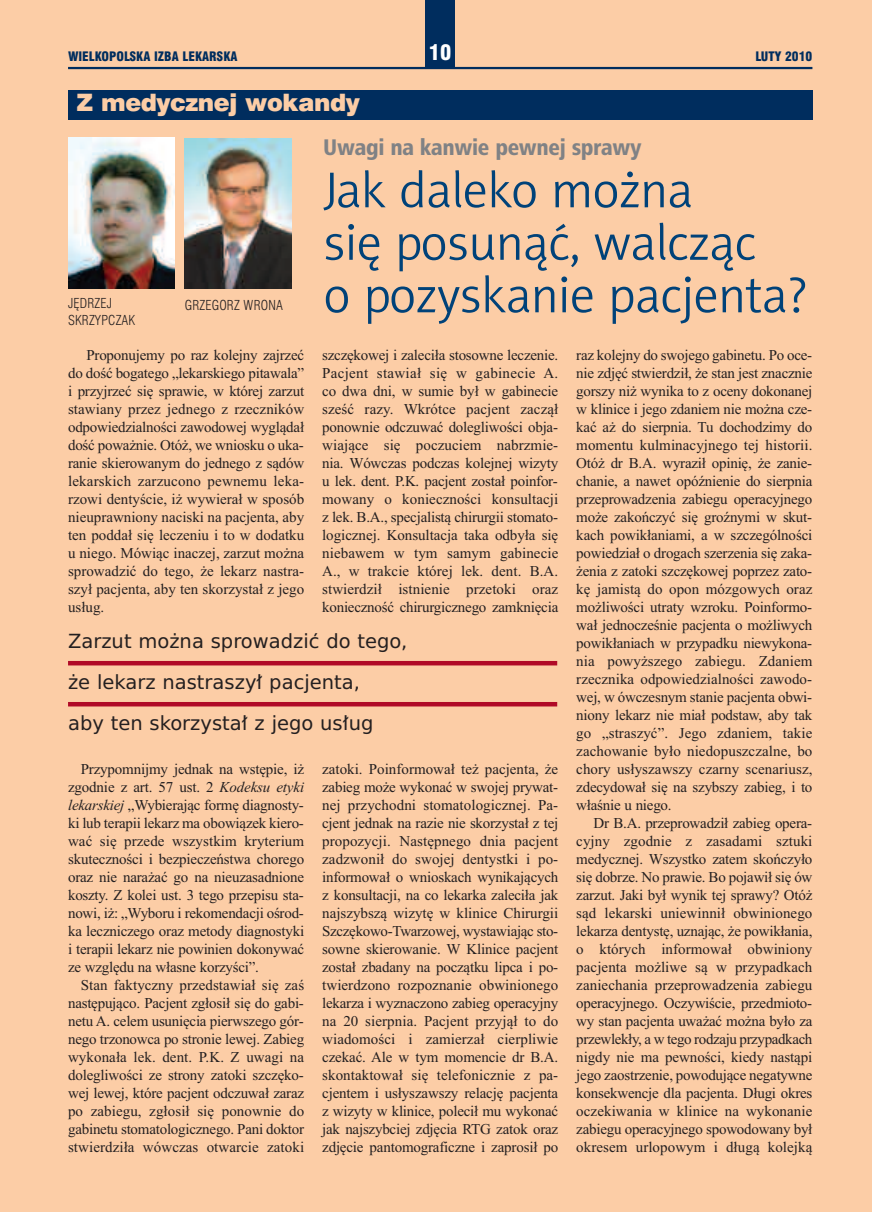
<style>
.page{position:relative;width:872px;height:1212px;background:#fccda6}
.page>*{position:absolute;margin:0;border:0;box-sizing:border-box;transform-origin:0 0}
.t1{font:51px/52.5px "Naomi Sans EFNTT Light";letter-spacing:-.015em;color:#004279}
.t2{font:24px "Swis 721 Blk EU";letter-spacing:-.02em;color:#fccda6}
.t3{font:22.5px "Humnst 777 Blk Cn EU";letter-spacing:-.015em;color:#808285}
.t4{font:21px "Swis 721 Blk Cn EU";color:#fff}
.t5{font:19.5px/41px "Prima Sans EU";color:#231f20}
.t6{font:15px/18px "Times New Roman";letter-spacing:-.015em;color:#231f20;text-align:justify}
.t7{font:13.5px/17.1px "Swis 721 Lt Cn EU";letter-spacing:.015em;color:#231f20}
.t8{font:12.75px "Swis 721 Blk Cn EU";color:#002d5e}
.s1{font-style:italic}
</style>
<div class="page">
<img style="left:68px;top:138px;width:106px;height:151px">
<img style="left:185px;top:138px;width:106px;height:150px">
<div style="left:68px;top:90px;width:744px;height:29px;background:#002d5e"></div>
<hr style="left:68px;top:661px;width:489px;height:4px;background:#b00a27">
<hr style="left:68px;top:702px;width:489px;height:4px;background:#b00a27">
<hr style="left:68px;top:67px;width:744px;height:2px;background:#002d5e">
<div style="left:425px;top:0;width:30px;height:68px;background:#002d5e"></div>
<p class="t8" style="left:68px;top:48px;width:171px">WIELKOPOLSKA IZBA LEKARSKA</p>
<h3 class="t4" style="left:429px;top:40px;width:24px">10</h3>
<p class="t8" style="left:755px;top:48px;width:58px">LUTY 2010</p>
<h2 class="t2" style="left:77px;top:87px;width:285px">Z medycznej wokandy</h2>
<h3 class="t3" style="left:323px;top:133px;width:320px">Uwagi na kanwie pewnej sprawy</h3>
<h1 class="t1" style="left:323px;top:164px;width:486px">Jak daleko można<br>się posunąć, walcząc<br>o pozyskanie pacjenta?</h1>
<p class="t7" style="left:68px;top:295px;width:69px">JĘDRZEJ<br>SKRZYPCZAK</p>
<p class="t7" style="left:185px;top:296px;width:100px">GRZEGORZ WRONA</p>
<p class="t6" style="left:68px;top:346px;width:238px;text-indent:18px">Proponujemy po raz kolejny zajrzeć do dość bogatego „lekarskiego pitawala” i przyjrzeć się sprawie, w której zarzut stawiany przez jednego z rzeczników odpowiedzialności zawodowej wyglądał dość poważnie. Otóż, we wniosku o uka&shy;ranie skierowanym do jednego z sądów lekarskich zarzucono pewnemu leka&shy;rzowi dentyście, iż wywierał w sposób nieuprawniony naciski na pacjenta, aby ten poddał się leczeniu i to w dodatku u niego. Mówiąc inaczej, zarzut można sprowadzić do tego, że lekarz nastra&shy;szył pacjenta, aby ten skorzystał z jego usług.</p>
<p class="t6" style="left:322px;top:346px;width:238px">szczękowej i zaleciła stosowne leczenie.<br>Pacjent stawiał się w gabinecie A. co dwa dni, w sumie był w gabinecie sześć razy. Wkrótce pacjent zaczął ponownie odczuwać dolegliwości obja&shy;wiające się poczuciem nabrzmie&shy;nia. Wówczas podczas kolejnej wizyty u lek. dent. P.K. pacjent został poinfor&shy;mowany o konieczności konsultacji z lek. B.A., specjalistą chirurgii stomato&shy;logicznej. Konsultacja taka odbyła się niebawem w tym samym gabinecie A., w trakcie której lek. dent. B.A. stwierdził istnienie przetoki oraz konieczność chirurgicznego zamknięcia</p>
<h3 class="t5" style="left:68px;top:620px;width:341px">Zarzut można sprowadzić do tego, że lekarz nastraszył pacjenta,<br>aby ten skorzystał z jego usług</h3>
<p class="t6" style="left:68px;top:760px;width:238px;text-indent:13px">Przypomnijmy jednak na wstępie, iż zgodnie z art. 57 ust. 2 <span class="s1">Kodeksu etyki lekarskiej</span> „Wybierając formę diagnosty&shy;ki lub terapii lekarz ma obowiązek kiero&shy;wać się przede wszystkim kryterium skuteczności i bezpieczeństwa chorego oraz nie narażać go na nieuzasadnione koszty. Z kolei ust. 3 tego przepisu sta&shy;nowi, iż: „Wyboru i rekomendacji ośrod&shy;ka leczniczego oraz metody diagnostyki i terapii lekarz nie powinien dokonywać ze względu na własne korzyści”.</p>
<p class="t6" style="left:68px;top:976px;width:238px;text-indent:13px">Stan faktyczny przedstawiał się zaś następująco. Pacjent zgłosił się do gabi&shy;netu A. celem usunięcia pierwszego gór&shy;nego trzonowca po stronie lewej. Zabieg wykonała lek. dent. P.K. Z uwagi na dolegliwości ze strony zatoki szczęko&shy;wej lewej, które pacjent odczuwał zaraz po zabiegu, zgłosił się ponownie do gabinetu stomatologicznego. Pani doktor stwierdziła wówczas otwarcie zatoki</p>
<p class="t6" style="left:322px;top:760px;width:238px">zatoki. Poinformował też pacjenta, że zabieg może wykonać w swojej prywat&shy;nej przychodni stomatologicznej. Pa&shy;cjent jednak na razie nie skorzystał z tej propozycji. Następnego dnia pacjent zadzwonił do swojej dentystki i po&shy;informował o wnioskach wynikających z konsultacji, na co lekarka zaleciła jak najszybszą wizytę w klinice Chirurgii Szczękowo-Twarzowej, wystawiając sto&shy;sowne skierowanie. W Klinice pacjent został zbadany na początku lipca i po&shy;twierdzono rozpoznanie obwinionego lekarza i wyznaczono zabieg operacyjny na 20 sierpnia. Pacjent przyjął to do wiadomości i zamierzał cierpliwie czekać. Ale w tym momencie dr B.A. skontaktował się telefonicznie z pa&shy;cjentem i usłyszawszy relację pacjenta z wizyty w klinice, polecił mu wykonać jak najszybciej zdjęcia RTG zatok oraz zdjęcie pantomograficzne i zaprosił po</p>
<p class="t6" style="left:576px;top:346px;width:238px">raz kolejny do swojego gabinetu. Po oce&shy;nie zdjęć stwierdził, że stan jest znacznie gorszy niż wynika to z oceny dokonanej w klinice i jego zdaniem nie można cze&shy;kać aż do sierpnia. Tu dochodzimy do momentu kulminacyjnego tej historii.<br>Otóż dr B.A. wyraził opinię, że zanie&shy;chanie, a nawet opóźnienie do sierpnia przeprowadzenia zabiegu operacyjnego może zakończyć się groźnymi w skut&shy;kach powikłaniami, a w szczególności powiedział o drogach szerzenia się zaka&shy;żenia z zatoki szczękowej poprzez zato&shy;kę jamistą do opon mózgowych oraz możliwości utraty wzroku. Poinformo&shy;wał jednocześnie pacjenta o możliwych powikłaniach w przypadku niewykona&shy;nia powyższego zabiegu. Zdaniem rzecznika odpowiedzialności zawodo&shy;wej, w ówczesnym stanie pacjenta obwi&shy;niony lekarz nie miał podstaw, aby tak go „straszyć”. Jego zdaniem, takie zachowanie było niedopuszczalne, bo chory usłyszawszy czarny scenariusz, zdecydował się na szybszy zabieg, i to właśnie u niego.</p>
<p class="t6" style="left:576px;top:814px;width:238px;text-indent:17px">Dr B.A. przeprowadził zabieg opera&shy;cyjny zgodnie z zasadami sztuki medycznej. Wszystko zatem skończyło się dobrze. No prawie. Bo pojawił się ów zarzut. Jaki był wynik tej sprawy? Otóż sąd lekarski uniewinnił obwinionego lekarza dentystę, uznając, że powikłania, o których informował obwiniony pacjenta możliwe są w przypadkach zaniechania przeprowadzenia zabiegu operacyjnego. Oczywiście, przedmioto&shy;wy stan pacjenta uważać można było za przewlekły, a w tego rodzaju przypadkach nigdy nie ma pewności, kiedy nastąpi jego zaostrzenie, powodujące negatywne konsekwencje dla pacjenta. Długi okres oczekiwania w klinice na wykonanie zabiegu operacyjnego spowodowany był okresem urlopowym i długą kolejką</p>
</div>
